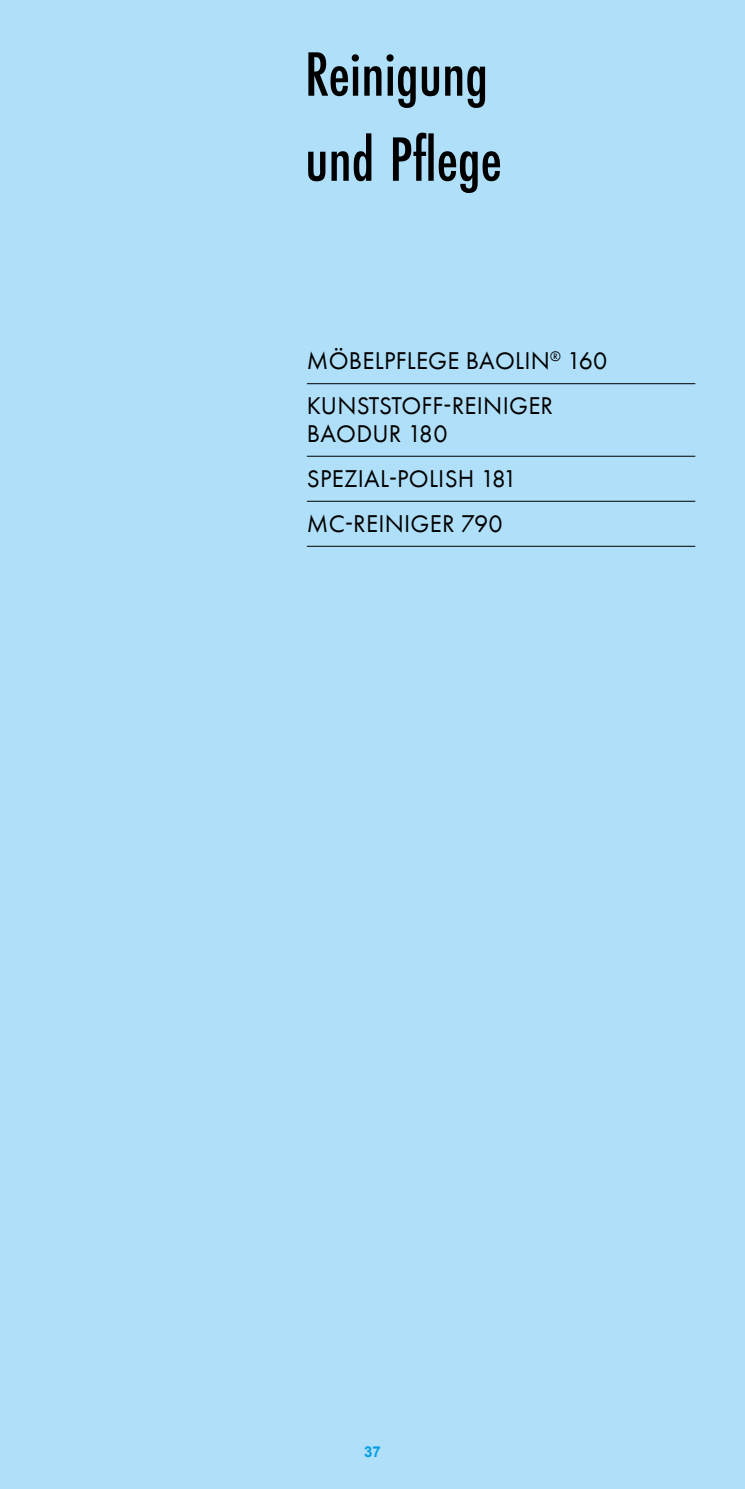
<style>
.page{position:relative;width:745px;height:1489px;background:#fff}
.page>*{position:absolute;margin:0;border:0;box-sizing:border-box;transform-origin:0 0}
.t1{font:500 65px/85px "Futura PT Cond";color:#000}
.t2{font:25px/45px "Futura PT Book";letter-spacing:.01em;color:#000}
.t3{font:700 15px "Arial";color:#009ee3}
</style>
<div class="page">
<div style="left:0;top:0;width:744px;height:1488px;background:#afdff9"></div>
<hr style="left:306px;top:383px;width:388px;height:1px;background:#000">
<hr style="left:306px;top:456px;width:388px;height:1px;background:#000">
<hr style="left:306px;top:501px;width:388px;height:1px;background:#000">
<hr style="left:306px;top:546px;width:388px;height:1px;background:#000">
<h1 class="t1" style="left:305px;top:31px;width:198px">Reinigung und Pflege</h1>
<p class="t2" style="left:307px;top:338px;width:124px">MÖBELPFLEGE</p>
<p class="t2" style="left:307px;top:338px;width:302px;text-indent:159px">BAOLIN<sup>®</sup> 160<br>KUNSTSTOFF-REINIGER</p>
<p class="t2" style="left:307px;top:411px;width:211px">BAODUR 180<br>SPEZIAL-POLISH 181<br>MC-REINIGER</p>
<p class="t2" style="left:460px;top:501px;width:43px">790</p>
<p class="t3" style="left:364px;top:1441px;width:18px">37</p>
</div>
